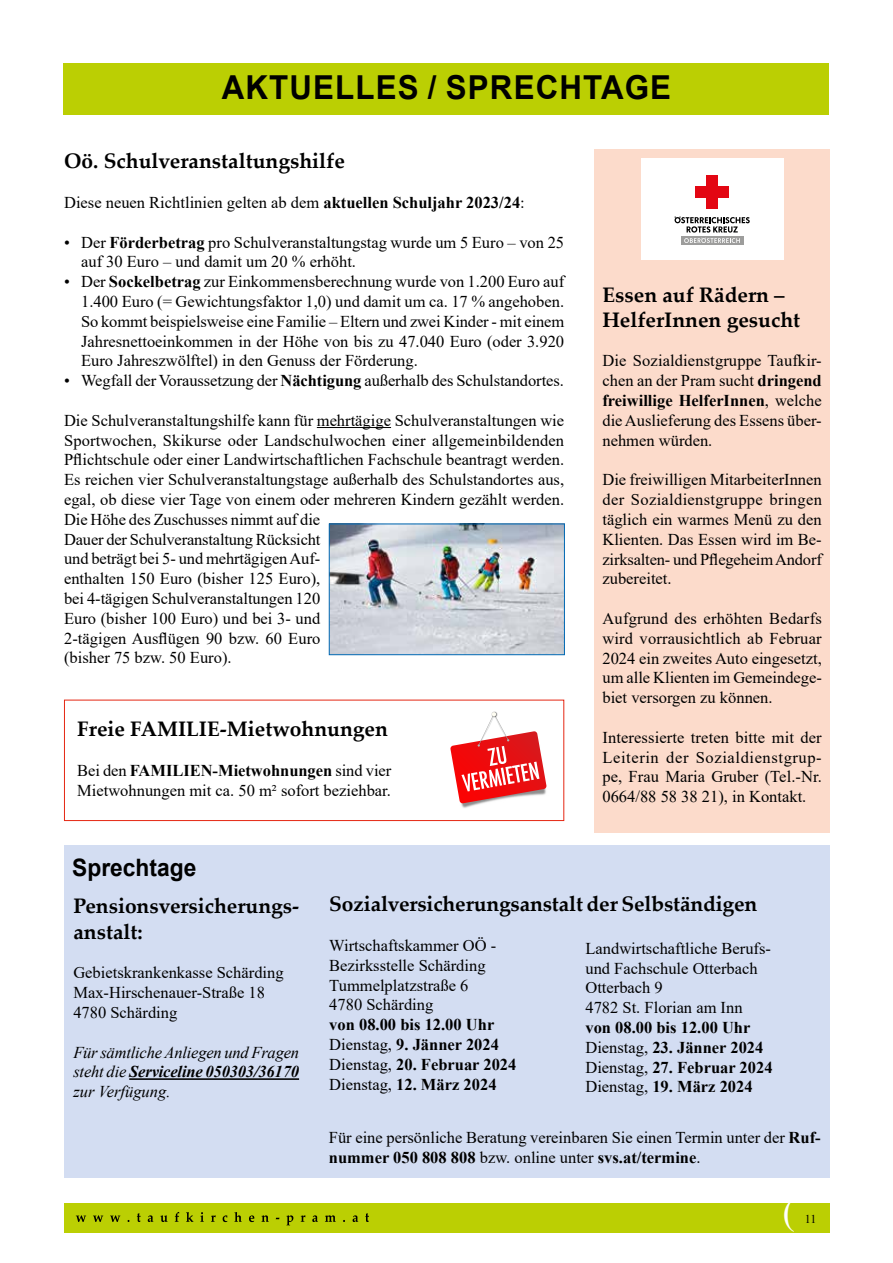
<style>
.page{position:relative;width:893px;height:1263px;background:#fff}
.page>*{position:absolute;margin:0;border:0;box-sizing:border-box;transform-origin:0 0}
.t1{font:700 33px "Arial";letter-spacing:.035em;color:#000;scale:.95 1}
.t2{font:700 24px "Arial";color:#000;scale:.95 1}
.t3{font:700 21px/25.2px "Palatino Linotype";color:#000}
.t4{font:16.5px/19.8px "Times New Roman";color:#000}
.t5{font:700 16.5px/19.8px "Times New Roman";color:#000}
.t6{font:italic 16.5px/19.8px "Times New Roman";letter-spacing:-.01em;color:#000;text-align:justify}
.t7{font:12px "Times New Roman";color:#000}
.s1{font-weight:700}
.s2{font-weight:400}
</style>
<div class="page">
<div style="left:64px;top:1203px;width:765px;height:30px;background:#bbcf03"></div>
<svg style="left:76px;top:1212px;width:293px;height:13px"></svg>
<div style="left:64px;top:63px;width:765px;height:51px;background:#bbcf03"></div>
<div style="left:64px;top:700px;width:500px;height:121px;border:1px solid #e52713"></div>
<img style="left:461px;top:803px;width:22px;height:5px">
<svg style="left:450px;top:712px;width:97px;height:91px"></svg>
<hr style="left:317px;top:427px;width:74px;height:1px;background:#000">
<img style="left:331px;top:526px;width:232px;height:127px">
<div style="left:329px;top:524px;width:236px;height:131px;border:1px solid #0069b4"></div>
<div style="left:64px;top:845px;width:765px;height:332px;background:#d3ddf2"></div>
<div style="left:594px;top:149px;width:236px;height:683px;background:#fcdbcb"></div>
<hr style="left:129px;top:1078px;width:170px;height:2px;background:#000">
<div style="left:641px;top:158px;width:142px;height:101px;background:#fff"></div>
<img style="left:654px;top:259px;width:114px;height:1px">
<div style="left:707px;top:175px;width:11px;height:34px;background:#e30613"></div>
<div style="left:695px;top:186px;width:34px;height:12px;background:#e30613"></div>
<div style="left:681px;top:236px;width:62px;height:9px;background:#9d9d9c"></div>
<svg style="left:675px;top:216px;width:75px;height:27px"></svg>
<h1 class="t1" style="left:222px;top:64px;width:475px">AKTUELLES / SPRECHTAGE</h1>
<p class="t3" style="left:64px;top:148px;width:282px">Oö. Schulveranstaltungshilfe</p>
<p class="t4" style="left:64px;top:192px;width:462px">Diese neuen Richtlinien gelten ab dem <span class="s1">aktuellen Schuljahr 2023/24</span>:</p>
<p class="t4" style="left:81px;top:232px;width:485px;text-indent:-17px">• Der <span class="s1">Förderbetrag</span> pro Schulveranstaltungstag wurde um 5 Euro – von 25 auf 30 Euro – und damit um 20 % erhöht.</p>
<p class="t4" style="left:81px;top:271px;width:485px;text-align:justify;text-indent:-17px">• Der <span class="s1">Sockelbetrag</span> zur Einkommensberechnung wurde von 1.200 Euro auf 1.400 Euro (= Gewichtungsfaktor 1,0) und damit um ca. 17 % angehoben.<br>So kommt beispielsweise eine Familie – Eltern und zwei Kinder - mit einem Jahresnettoeinkommen in der Höhe von bis zu 47.040 Euro (oder 3.920<br>Euro Jahreszwölftel) in den Genuss der Förderung.</p>
<p class="t4" style="left:64px;top:370px;width:501px">• Wegfall der Voraussetzung der <span class="s1">Nächtigung</span> außerhalb des Schulstandortes.</p>
<p class="t4" style="left:64px;top:410px;width:502px">Die Schulveranstaltungshilfe kann für mehrtägige Schulveranstaltungen wie Sportwochen, Skikurse oder Landschulwochen einer allgemeinbildenden Pflichtschule oder einer Landwirtschaftlichen Fachschule beantragt werden.<br>Es reichen vier Schulveranstaltungstage außerhalb des Schulstandortes aus, egal, ob diese vier Tage von einem oder mehreren Kindern gezählt werden.<br>Die Höhe des Zuschusses nimmt auf die<br>Dauer der Schulveranstaltung Rücksicht<br>und beträgt bei 5- und mehrtägigen Auf-<br>enthalten 150 Euro (bisher 125 Euro),<br>bei 4-tägigen Schulveranstaltungen 120<br>Euro (bisher 100 Euro) und bei 3- und<br>2-tägigen Ausflügen 90 bzw. 60 Euro<br>(bisher 75 bzw. 50 Euro).</p>
<p class="t3" style="left:77px;top:716px;width:312px">Freie FAMILIE-Mietwohnungen</p>
<p class="t4" style="left:77px;top:760px;width:316px">Bei den <span class="s1">FAMILIEN-Mietwohnungen</span> sind vier<br>Mietwohnungen mit ca. 50 m² sofort beziehbar.</p>
<h2 class="t2" style="left:72px;top:850px;width:132px">Sprechtage</h2>
<p class="t3" style="left:602px;top:281px;width:199px">Essen auf Rädern –<br>HelferInnen gesucht</p>
<p class="t4" style="left:602px;top:350px;width:221px;text-align:justify">Die Sozialdienstgruppe Taufkir&shy;chen an der Pram sucht <span class="s1">dringend freiwillige HelferInnen</span>, welche die Auslieferung des Essens über&shy;nehmen würden.</p>
<p class="t4" style="left:602px;top:469px;width:221px;text-align:justify">Die freiwilligen MitarbeiterInnen der Sozialdienstgruppe bringen täglich ein warmes Menü zu den Klienten. Das Essen wird im Be&shy;zirksalten- und Pflegeheim Andorf zubereitet.</p>
<p class="t4" style="left:602px;top:608px;width:221px;text-align:justify">Aufgrund des erhöhten Bedarfs wird vorrausichtlich ab Februar 2024 ein zweites Auto eingesetzt, um alle Klienten im Gemeindege&shy;biet versorgen zu können.</p>
<p class="t4" style="left:602px;top:727px;width:221px;text-align:justify">Interessierte treten bitte mit der Leiterin der Sozialdienstgrup&shy;pe, Frau Maria Gruber (Tel.-Nr.<br>0664/88 58 38 21), in Kontakt.</p>
<p class="t3" style="left:73px;top:893px;width:227px">Pensionsversicherungs&shy;anstalt:</p>
<p class="t4" style="left:73px;top:962px;width:212px">Gebietskrankenkasse Schärding<br>Max-Hirschenauer-Straße 18<br>4780 Schärding</p>
<p class="t6" style="left:73px;top:1042px;width:227px">Für sämtliche Anliegen und Fragen steht die <span class="s1">Serviceline 050303/36170 </span>zur Verfügung.</p>
<p class="t3" style="left:329px;top:891px;width:429px">Sozialversicherungsanstalt der Selbständigen</p>
<p class="t4" style="left:329px;top:935px;width:169px">Wirtschaftskammer OÖ -<br>Bezirksstelle Schärding<br>Tummelplatzstraße 6<br>4780 Schärding</p>
<p class="t5" style="left:329px;top:1014px;width:189px">von 08.00 bis 12.00 Uhr<br><span class="s2">Dienstag,</span> 9. Jänner 2024<br><span class="s2">Dienstag,</span> 20. Februar 2024<br><span class="s2">Dienstag,</span> 12. März 2024</p>
<p class="t4" style="left:329px;top:1127px;width:493px">Für eine persönliche Beratung vereinbaren Sie einen Termin unter der <span class="s1">Ruf&shy;nummer 050 808 808</span> bzw. online unter <span class="s1">svs.at/termine</span>.</p>
<p class="t4" style="left:585px;top:938px;width:187px">Landwirtschaftliche Berufs&shy;und Fachschule Otterbach<br>Otterbach 9<br>4782 St. Florian am Inn</p>
<p class="t5" style="left:585px;top:1017px;width:189px">von 08.00 bis 12.00 Uhr<br><span class="s2">Dienstag,</span> 23. Jänner 2024<br><span class="s2">Dienstag,</span> 27. Februar 2024<br><span class="s2">Dienstag,</span> 19. März 2024</p>
<p class="t7" style="left:805px;top:1210px;width:13px">11</p>
</div>
